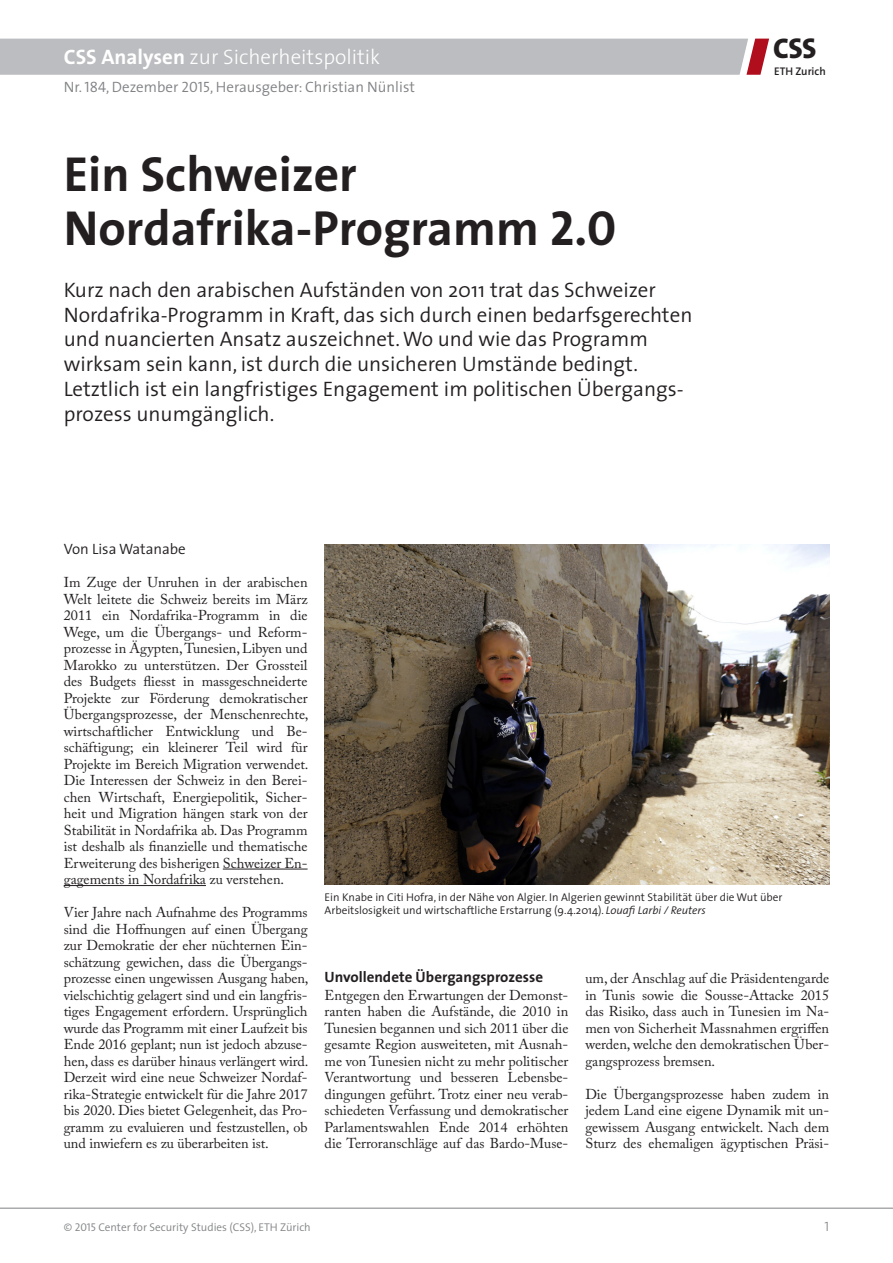
<style>
.page{position:relative;width:893px;height:1263px;background:#fff}
.page>*{position:absolute;margin:0;border:0;box-sizing:border-box;transform-origin:0 0}
.Titel_de{font:700 49.5px/54px "The Sans";color:#231f20}
.t1{font:800 28.65px "The Sans";color:#231f20}
.Lead_de{font:300 21px/24.8px "The Sans";color:#231f20}
.t2{font:300 21px "The Sans";color:#fff}
.t3{font:300 15px "The Sans";color:#808285}
.Lauftext_Titel_de{font:700 15px "The Sans";color:#231f20}
.t4{font:300 15px "The Sans";color:#231f20}
.Text_de{font:14.25px/16.5px "Adobe Caslon Pro";color:#231f20;text-align:justify}
.t5{font:13.5px "The Sans Light Caps";color:#808285}
.Bildlegende_de{font:300 11.25px/13.2px "The Sans";color:#231f20}
.t6{font:300 11.25px "The Sans";color:#808285}
.t7{font:600 11.1px "The Sans";color:#231f20}
.s1{font-weight:700}
.s2{font-family:"The Sans Semi Light Caps";font-weight:400}
.s3{font-family:"The Sans Bold Caps";font-weight:400}
.s4{font-style:italic}
</style>
<div class="page">
<hr style="left:0;top:1208px;width:893px;height:1px;background:#808285">
<div style="left:0;top:39px;width:769px;height:36px;background:#bcbdc0"></div>
<hr style="left:223px;top:869px;width:85px;height:1px;background:#231f20">
<hr style="left:64px;top:885px;width:142px;height:1px;background:#231f20">
<img style="left:325px;top:544px;width:504px;height:340px">
<h3 class="t2" style="left:64px;top:40px;width:318px"><span class="s1">CSS Analysen</span> zur Sicherheitspolitik</h3>
<p class="t3" style="left:64px;top:74px;width:353px">Nr. <span class="s2">184</span>, Dezember <span class="s2">2015</span>, Herausgeber: Christian Nünlist</p>
<p class="Titel_de" style="left:64px;top:146px;width:554px">Ein Schweizer<br>Nordafrika-Programm <span class="s3">2.0</span></p>
<p class="Lead_de" style="left:64px;top:277px;width:630px">Kurz nach den arabischen Aufständen von 2011 trat das Schweizer Nordafrika-Programm in Kraft, das sich durch einen bedarfsgerechten und nuancierten Ansatz auszeichnet. Wo und wie das Programm wirksam sein kann, ist durch die unsicheren Umstände bedingt.<br>Letztlich ist ein langfristiges Engagement im politischen Übergangs&shy;prozess unumgänglich.</p>
<h2 class="t1" style="left:773px;top:24px;width:45px">CSS</h2>
<p class="t7" style="left:774px;top:62px;width:53px">ETH Zurich</p>
<p class="t4" style="left:64px;top:537px;width:124px">Von Lisa Watanabe</p>
<p class="Text_de" style="left:64px;top:574px;width:246px">Im Zuge der Unruhen in der arabischen Welt leitete die Schweiz bereits im März 2011 ein Nordafrika-Programm in die Wege, um die Übergangs- und Reform&shy;prozesse in Ägypten, Tunesien, Libyen und Marokko zu unterstützen. Der Grossteil des Budgets fliesst in massgeschneiderte Projekte zur Förderung demokratischer Übergangsprozesse, der Menschenrechte, wirtschaftlicher Entwicklung und Be&shy;schäftigung; ein kleinerer Teil wird für Projekte im Bereich Migration verwendet.<br>Die Interessen der Schweiz in den Berei&shy;chen Wirtschaft, Energiepolitik, Sicher&shy;heit und Migration hängen stark von der Stabilität in Nordafrika ab. Das Programm ist deshalb als finanzielle und thematische Erweiterung des bisherigen Schweizer En&shy;gagements in Nordafrika zu verstehen.</p>
<p class="Text_de" style="left:64px;top:904px;width:246px">Vier Jahre nach Aufnahme des Programms sind die Hoffnungen auf einen Übergang zur Demokratie der eher nüchternen Ein&shy;schätzung gewichen, dass die Übergangs&shy;prozesse einen ungewissen Ausgang haben, vielschichtig gelagert sind und ein langfris&shy;tiges Engagement erfordern. Ursprünglich wurde das Programm mit einer Laufzeit bis Ende 2016 geplant; nun ist jedoch abzuse&shy;hen, dass es darüber hinaus verlängert wird.<br>Derzeit wird eine neue Schweizer Nordaf&shy;rika-Strategie entwickelt für die Jahre 2017 bis 2020. Dies bietet Gelegenheit, das Pro&shy;gramm zu evaluieren und festzustellen, ob und inwiefern es zu überarbeiten ist.</p>
<p class="Bildlegende_de" style="left:325px;top:890px;width:459px">Ein Knabe in Citi Hofra, in der Nähe von Algier. In Algerien gewinnt Stabilität über die Wut über<br>Arbeitslosigkeit und wirtschaftliche Erstarrung (9.4.2014). <span class="s4">Louafi Larbi / Reuters</span></p>
<p class="Lauftext_Titel_de" style="left:325px;top:964px;width:220px">Unvollendete Übergangsprozesse</p>
<p class="Text_de" style="left:325px;top:986px;width:245px">Entgegen den Erwartungen der Demonst&shy;ranten haben die Aufstände, die 2010 in Tunesien begannen und sich 2011 über die gesamte Region ausweiteten, mit Ausnah&shy;me von Tunesien nicht zu mehr politischer Verantwortung und besseren Lebensbe&shy;dingungen geführt. Trotz einer neu verab&shy;schiedeten Verfassung und demokratischer Parlamentswahlen Ende 2014 erhöhten die Terroranschläge auf das Bardo-Muse-</p>
<p class="Text_de" style="left:585px;top:970px;width:245px">um, der Anschlag auf die Präsidentengarde in Tunis sowie die Sousse-Attacke 2015 das Risiko, dass auch in Tunesien im Na&shy;men von Sicherheit Massnahmen ergriffen werden, welche den demokratischen Über&shy;gangsprozess bremsen.</p>
<p class="Text_de" style="left:585px;top:1085px;width:245px">Die Übergangsprozesse haben zudem in jedem Land eine eigene Dynamik mit un&shy;gewissem Ausgang entwickelt. Nach dem Sturz des ehemaligen ägyptischen Präsi-</p>
<p class="t6" style="left:64px;top:1217px;width:249px">© <span class="s2">2015</span> Center for Security Studies (CSS), ETH Zürich</p>
<p class="t5" style="left:824px;top:1215px;width:6px">1</p>
</div>
